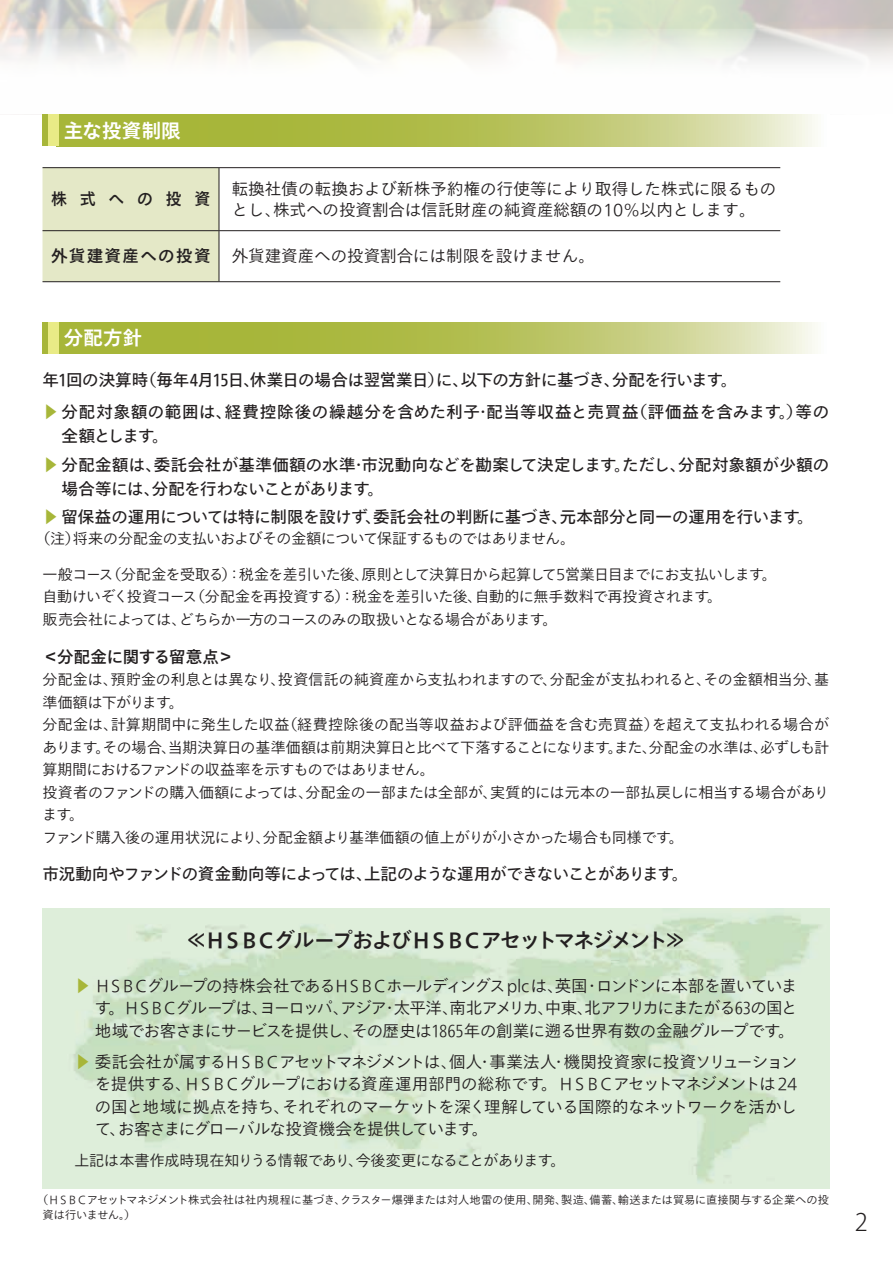
<style>
.page{position:relative;width:893px;height:1263px;background:#fff}
.page>*{position:absolute;margin:0;border:0;box-sizing:border-box;transform-origin:0 0}
.t1{font:300 24px "Koz Go Pro";color:#231f20}
.t2{font:500 21px "Tazugane Gothic Std N";letter-spacing:-.135em;color:#231f20}
.t3{font:700 19.5px "Tazugane Gothic Std N";letter-spacing:.005em;color:#fff}
.t4{font:300 16.5px/22.5px "Tazugane Gothic Std N";color:#231f20;text-align:justify}
.t5{font:16.5px/32.5px "Tazugane Gothic Std N";letter-spacing:-.015em;color:#231f20}
.t6{font:16.5px/28.2px "Tazugane Gothic Std N";letter-spacing:.015em;color:#231f20}
.t7{font:16.5px "Tazugane Gothic Std N";letter-spacing:-.055em;color:#231f20}
.t8{font:500 16.5px "Tazugane Gothic Std N";letter-spacing:-.015em;color:#231f20}
.t9{font:500 16.5px "Tazugane Gothic Std N";letter-spacing:.085em;color:#231f20}
.t10{font:500 16.5px "Tazugane Gothic Std N";letter-spacing:.085em;color:#231f20;scale:.96 1}
.t11{font:300 15px/22.5px "Tazugane Gothic Std N";letter-spacing:-.025em;color:#231f20}
.t12{font:300 15px/22.5px "Tazugane Gothic Std N";letter-spacing:-.05em;color:#231f20}
.t13{font:300 11.25px/15px "Tazugane Gothic Std N";letter-spacing:-.015em;color:#231f20}
.s1{font-family:"UD Shin Go Pr 6 N";color:#a7b639}
.s2{font-family:"UD Shin Go Pr 6 N";font-weight:400;color:#a7b639}
</style>
<div class="page">
<img style="left:1px;top:0;width:892px;height:29px">
<svg style="left:0;top:0;width:1px;height:29px"></svg>
<img style="left:0;top:29px;width:893px;height:86px">
<svg style="left:58px;top:115px;width:760px;height:31px;background:#bac463"></svg>
<div style="left:43px;top:115px;width:6px;height:31px;background:#a7b639"></div>
<div style="left:48px;top:115px;width:10px;height:31px;background:#e9eb86"></div>
<div style="left:43px;top:168px;width:176px;height:113px;background:#e4e8c7"></div>
<svg style="left:220px;top:168px;width:560px;height:64px"></svg>
<hr style="left:219px;top:281px;width:561px;height:1px;background:#231f20">
<hr style="left:219px;top:167px;width:561px;height:1px;background:#231f20">
<hr style="left:219px;top:230px;width:561px;height:1px;background:#231f20">
<hr style="left:43px;top:167px;width:176px;height:1px;background:#231f20">
<hr style="left:219px;top:168px;width:1px;height:62px;background:#231f20">
<hr style="left:219px;top:231px;width:1px;height:50px;background:#231f20">
<hr style="left:43px;top:230px;width:176px;height:1px;background:#231f20">
<hr style="left:43px;top:281px;width:176px;height:1px;background:#231f20">
<svg style="left:58px;top:322px;width:760px;height:31px;background:#bac463"></svg>
<div style="left:43px;top:322px;width:6px;height:31px;background:#a7b639"></div>
<div style="left:48px;top:322px;width:10px;height:31px;background:#e9eb86"></div>
<p class="t3" style="left:64px;top:117px;width:118px">主な投資制限</p>
<p class="t10" style="left:51px;top:188px;width:168px">株式への投資</p>
<p class="t4" style="left:232px;top:179px;width:546px;line-height:21px">転換社債の転換および新株予約権の行使等により取得した株式に限るものとし、株式への投資割合は信託財産の純資産総額の10％以内とします。</p>
<p class="t9" style="left:51px;top:245px;width:161px">外貨建資産への投資</p>
<p class="t4" style="left:232px;top:246px;width:364px">外貨建資産への投資割合には制限を設けません。</p>
<p class="t3" style="left:64px;top:324px;width:80px">分配方針</p>
<p class="t5" style="left:43px;top:364px;width:788px">年１回の決算時（毎年4月15日、休業日の場合は翌営業日）に、以下の方針に基づき、分配を行います。<br><span class="s1">▶</span>分配対象額の範囲は、経費控除後の繰越分を含めた利子・配当等収益と売買益（評価益を含みます。）等の</p>
<p class="t6" style="left:43px;top:423px;width:788px;text-indent:19px">全額とします。<br><span class="s1">▶</span>分配金額は、委託会社が基準価額の水準・市況動向などを勘案して決定します。ただし、分配対象額が少額の</p>
<p class="t5" style="left:43px;top:475px;width:772px;line-height:28.2px;text-indent:19px">場合等には、分配を行わないことがあります。<br><span class="s1">▶</span> 留保益の運用については特に制限を設けず、委託会社の判断に基づき、元本部分と同一の運用を行います。</p>
<p class="t12" style="left:35px;top:528px;width:541px">（注）将来の分配金の支払いおよびその金額について保証するものではありません。</p>
<p class="t12" style="left:43px;top:564px;width:735px">一般コース（分配金を受取る）：税金を差引いた後、原則として決算日から起算して5営業日目までにお支払いします。自動けいぞく投資コース（分配金を再投資する）：税金を差引いた後、自動的に無手数料で再投資されます。<br>販売会社によっては、どちらか一方のコースのみの取扱いとなる場合があります。</p>
<p class="t8" style="left:43px;top:645px;width:193px">＜分配金に関する留意点＞</p>
<p class="t11" style="left:42px;top:669px;width:788px">分配金は、預貯金の利息とは異なり、投資信託の純資産から支払われますので、分配金が支払われると、その金額相当分、基準価額は下がります。<br>分配金は、計算期間中に発生した収益（経費控除後の配当等収益および評価益を含む売買益）を超えて支払われる場合があります。その場合、当期決算日の基準価額は前期決算日と比べて下落することになります。また、分配金の水準は、必ずしも計算期間におけるファンドの収益率を示すものではありません。<br>投資者のファンドの購入価額によっては、分配金の一部または全部が、実質的には元本の一部払戻しに相当する場合があります。<br>ファンド購入後の運用状況により、分配金額より基準価額の値上がりが小さかった場合も同様です。</p>
<p class="t7" style="left:43px;top:862px;width:647px">市況動向やファンドの資金動向等によっては、上記のような運用ができないことがあります。</p>
<p class="t2" style="left:186px;top:925px;width:502px">≪ＨＳＢＣグループおよびＨＳＢＣアセットマネジメント≫</p>
<p class="t4" style="left:95px;top:975px;width:704px;text-indent:-20px"><span class="s2">▶</span> ＨＳＢＣグループの持株会社であるＨＳＢＣホールディングスplc は、英国・ロンドンに本部を置いています。ＨＳＢＣグループは、ヨーロッパ、アジア・太平洋、南北アメリカ、中東、北アフリカにまたがる63の国と地域でお客さまにサービスを提供し、その歴史は1865年の創業に遡る世界有数の金融グループです。</p>
<p class="t4" style="left:95px;top:1051px;width:704px;text-indent:-21px"><span class="s2">▶</span> 委託会社が属するＨＳＢＣアセットマネジメントは、個人・事業法人・機関投資家に投資ソリューションを提供する、ＨＳＢＣグループにおける資産運用部門の総称です。ＨＳＢＣアセットマネジメントは 24の国と地域に拠点を持ち、それぞれのマーケットを深く理解している国際的なネットワークを活かして、お客さまにグローバルな投資機会を提供しています。</p>
<p class="t11" style="left:74px;top:1150px;width:492px">上記は本書作成時現在知りうる情報であり、今後変更になることがあります。</p>
<p class="t13" style="left:43px;top:1193px;width:788px;text-indent:-6px">（ＨＳＢＣアセットマネジメント株式会社は社内規程に基づき、クラスター爆弾または対人地雷の使用、開発、製造、備蓄、輸送または貿易に直接関与する企業への投資は行いません。）</p>
<h1 class="t1" style="left:855px;top:1207px;width:15px">2</h1>
</div>
